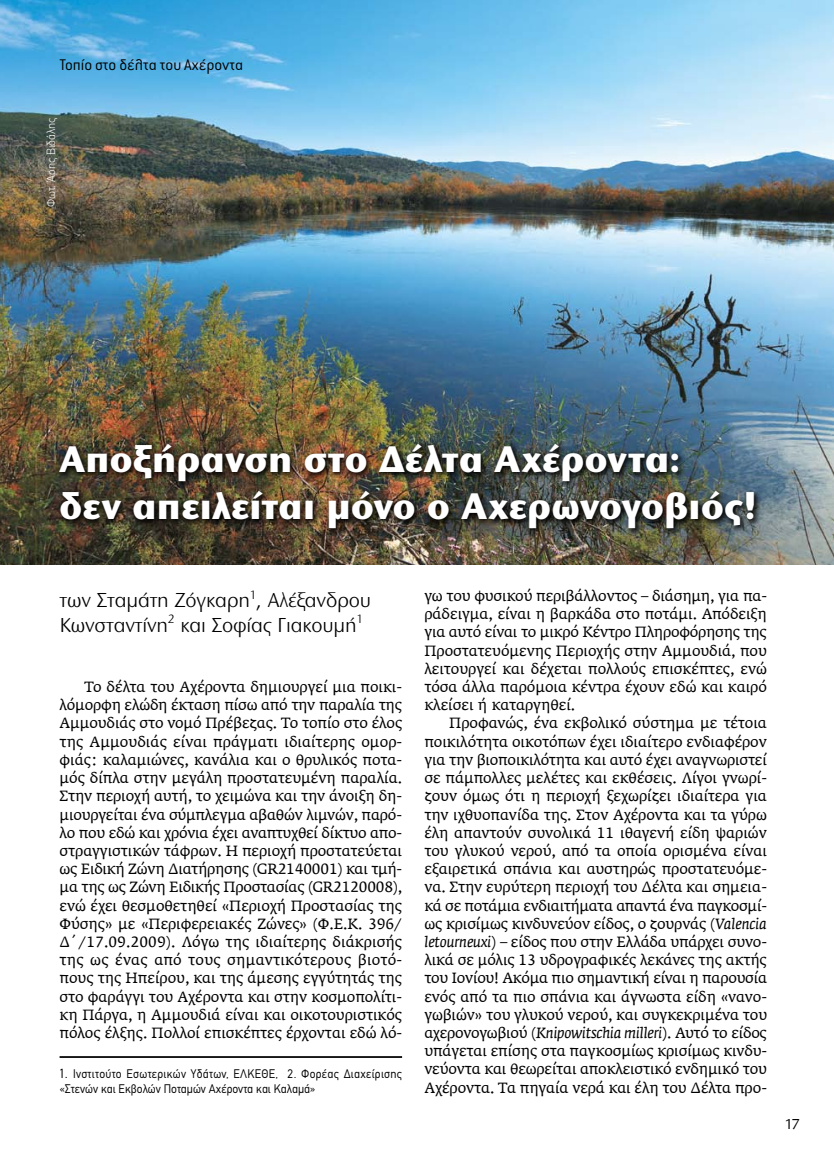
<style>
.page{position:relative;width:834px;height:1166px;background:#fff}
.page>*{position:absolute;margin:0;border:0;box-sizing:border-box;transform-origin:0 0}
.F_arthro_Titlos_01_w{font:700 38.5px/47.2px "Stone Sans ITC Hel";letter-spacing:.01em;color:#fff}
.F_arthro_Syggrafeas{font:21px/24.5px "Stone Sans ITC Hel";letter-spacing:-.01em;color:#000;scale:.96 1}
.F_LEZANTES{font:300 16.97px "Conduit ITC Hel";color:#000}
.t1{font:15.75px "Legacy Sans ITC Hel";color:#000}
.F_body_01{font:14.7px/18.2px "Fedra Serif AGR Book TF";letter-spacing:-.005em;color:#000;text-align:justify}
.F_B_simeioseis_02{font:12.25px/14.9px "CF Din";letter-spacing:.025em;color:#000;scale:.95 1}
.F_Fotografos{font:300 11.72px "CF Din";letter-spacing:-.005em;color:#fff}
.s1{font-size:12.95px}
.s2{font-family:"Fedra Serif AGR";font-style:italic}
</style>
<div class="page">
<img style="left:0;top:0;width:833px;height:565px">
<img style="left:55px;top:440px;width:707px;height:97px">
<hr style="left:60px;top:1056px;width:342px;height:2px;background:#000">
<p class="F_LEZANTES" style="left:60px;top:57px;width:185px">Τοπίο στο δέλτα του Αχέροντα</p>
<p class="F_Fotografos" style="left:45px;top:207px;width:91px;rotate:-90deg">Φωτ. Άρης Βιδάλης</p>
<p class="F_arthro_Titlos_01_w" style="left:60px;top:435px;width:700px">Αποξήρανση στο Δέλτα Αχέροντα:<br>δεν απειλείται μόνο ο Αχερωνογοβιός!</p>
<p class="F_arthro_Syggrafeas" style="left:60px;top:588px;width:326px">των Σταμάτη Ζόγκαρη<sup>1</sup>, Αλέξανδρου<br>Κωνσταντίνη<sup>2</sup> και Σοφίας Γιακουμή<sup>1</sup></p>
<p class="F_body_01" style="left:60px;top:678px;width:344px;text-indent:25px">Το δέλτα του Αχέροντα δημιουργεί μια ποικι&shy;λόμορφη ελώδη έκταση πίσω από την παραλία της Αμμουδιάς στο νομό Πρέβεζας. Το τοπίο στο έλος της Αμμουδιάς είναι πράγματι ιδιαίτερης ομορ&shy;φιάς: καλαμιώνες, κανάλια και ο θρυλικός ποτα&shy;μός δίπλα στην μεγάλη προστατευμένη παραλία.<br>Στην περιοχή αυτή, το χειμώνα και την άνοιξη δη&shy;μιουργείται ένα σύμπλεγμα αβαθών λιμνών, παρό&shy;λο που εδώ και χρόνια έχει αναπτυχθεί δίκτυο απο&shy;στραγγιστικών τάφρων. Η περιοχή προστατεύεται ως Ειδική Ζώνη Διατήρησης (GR2140001) και τμή&shy;μα της ως Ζώνη Ειδικής Προστασίας (GR2120008), ενώ έχει θεσμοθετηθεί «Περιοχή Προστασίας της Φύσης» με «Περιφερειακές Ζώνες» (Φ.Ε.Κ. 396/ Δ΄/17.09.2009). Λόγω της ιδιαίτερης διάκρισής της ως ένας από τους σημαντικότερους βιοτό&shy;πους της Ηπείρου, και της άμεσης εγγύτητάς της στο φαράγγι του Αχέροντα και στην κοσμοπολίτι&shy;κη Πάργα, η Αμμουδιά είναι και οικοτουριστικός πόλος έλξης. Πολλοί επισκέπτες έρχονται εδώ λό-</p>
<p class="F_B_simeioseis_02" style="left:60px;top:1066px;width:362px"><span class="s1">1.</span> Ινστιτούτο Εσωτερικών Υδάτων, ΕΛΚΕΘΕ, 2. Φορέας Διαχείρισης «Στενών και Εκβολών Ποταμών Αχέροντα και Καλαμά»</p>
<p class="F_body_01" style="left:424px;top:587px;width:344px">γω του φυσικού περιβάλλοντος – διάσημη, για πα&shy;ράδειγμα, είναι η βαρκάδα στο ποτάμι. Απόδειξη για αυτό είναι το μικρό Κέντρο Πληροφόρησης της Προστατευόμενης Περιοχής στην Αμμουδιά, που λειτουργεί και δέχεται πολλούς επισκέπτες, ενώ τόσα άλλα παρόμοια κέντρα έχουν εδώ και καιρό κλείσει ή καταργηθεί.</p>
<p class="F_body_01" style="left:424px;top:715px;width:344px;text-indent:25px">Προφανώς, ένα εκβολικό σύστημα με τέτοια ποικιλότητα οικοτόπων έχει ιδιαίτερο ενδιαφέρον για την βιοποικιλότητα και αυτό έχει αναγνωριστεί σε πάμπολλες μελέτες και εκθέσεις. Λίγοι γνωρί&shy;ζουν όμως ότι η περιοχή ξεχωρίζει ιδιαίτερα για την ιχθυοπανίδα της. Στον Αχέροντα και τα γύρω έλη απαντούν συνολικά 11 ιθαγενή είδη ψαριών του γλυκού νερού, από τα οποία ορισμένα είναι εξαιρετικά σπάνια και αυστηρώς προστατευόμε&shy;να. Στην ευρύτερη περιοχή του Δέλτα και σημεια&shy;κά σε ποτάμια ενδιαιτήματα απαντά ένα παγκοσμί&shy;ως κρισίμως κινδυνεύον είδος, ο ζουρνάς (<span class="s2">Valencia letourneuxi</span>) – είδος που στην Ελλάδα υπάρχει συνο&shy;λικά σε μόλις 13 υδρογραφικές λεκάνες της ακτής του Ιονίου! Ακόμα πιο σημαντική είναι η παρουσία ενός από τα πιο σπάνια και άγνωστα είδη «νανο&shy;γωβιών» του γλυκού νερού, και συγκεκριμένα του αχερονογωβιού (<span class="s2">Knipowitschia milleri</span>). Αυτό το είδος υπάγεται επίσης στα παγκοσμίως κρισίμως κινδυ&shy;νεύοντα και θεωρείται αποκλειστικό ενδημικό του Αχέροντα. Τα πηγαία νερά και έλη του Δέλτα προ-</p>
<p class="t1" style="left:784px;top:1115px;width:17px">17</p>
</div>
